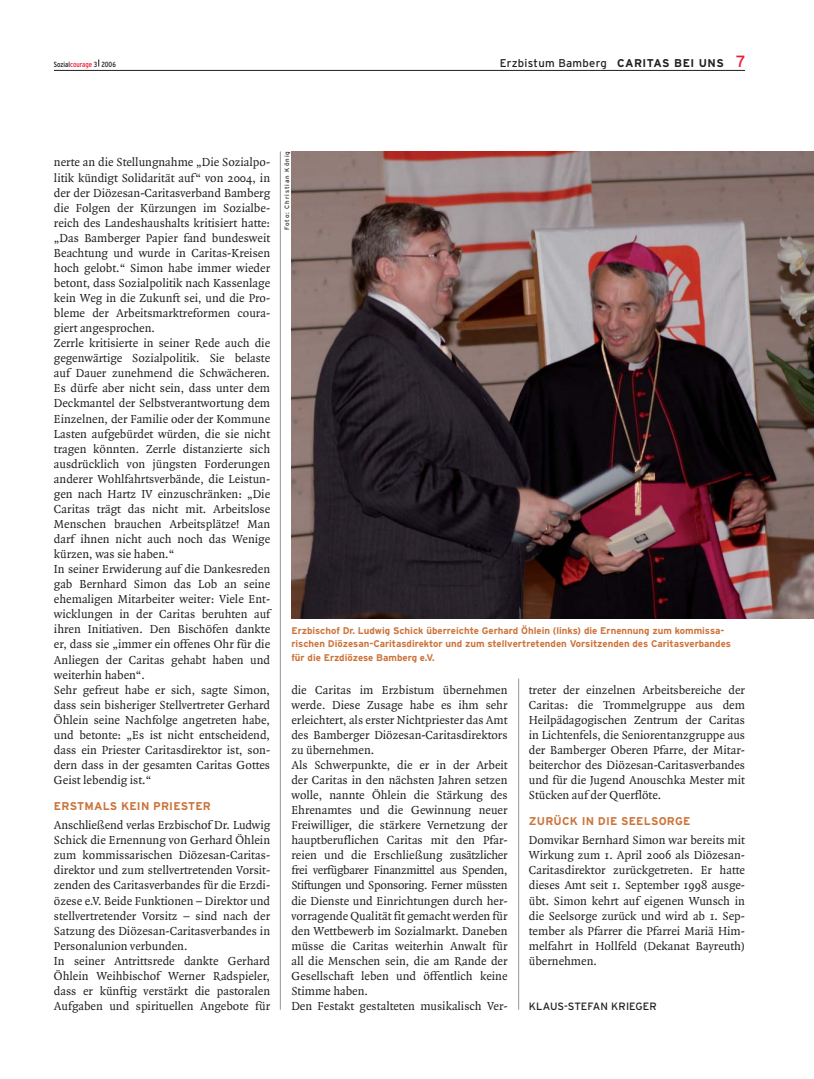
<style>
.page{position:relative;width:814px;height:1079px;background:#fff}
.page>*{position:absolute;margin:0;border:0;box-sizing:border-box;transform-origin:0 0}
.t1{font:12.5px/15px "Quadraat";color:#231f20}
.t2{font:700 11.25px "Interstate";letter-spacing:.02em;color:#cc733a}
.t3{font:11.25px "Interstate";letter-spacing:.025em;color:#231f20}
.t4{font:10.62px "Interstate";letter-spacing:.01em;color:#231f20}
.t5{font:700 9.75px/13.2px "Interstate";color:#cc733a}
.t6{font:condensed 7.5px "Interstate";color:#231f20}
.t7{font:6.25px "Interstate";letter-spacing:.15em;color:#231f20}
.s1{color:#ed1a3a}
.s2{font-weight:700}
.s3{font-size:16.25px;color:#ed1a3a}
</style>
<div class="page">
<hr style="left:54px;top:70px;width:691px;height:1px;background:#231f20">
<img style="left:291px;top:151px;width:523px;height:467px">
<hr style="left:280px;top:151px;width:1px;height:859px;background:#939598">
<hr style="left:518px;top:678px;width:1px;height:332px;background:#939598">
<p class="t6" style="left:54px;top:61px;width:63px">So zi al <span class="s1">cou ra ge</span> 3 2006</p>
<p class="t3" style="left:500px;top:58px;width:247px">Erzbistum Bamberg <span class="s2">CARITAS BEI UNS</span> <span class="s3">7</span></p>
<p class="t1" style="left:54px;top:156px;width:218px">nerte an die Stellungnahme „Die Sozialpo&shy;litik kündigt Solidarität auf“ von 2004, in der der Diözesan-Caritasverband Bamberg die Folgen der Kürzungen im Sozialbe&shy;reich des Landeshaushalts kritisiert hatte: „Das Bamberger Papier fand bundesweit Beachtung und wurde in Caritas-Kreisen hoch gelobt.“ Simon habe immer wieder betont, dass Sozialpolitik nach Kassenlage kein Weg in die Zukunft sei, und die Pro&shy;bleme der Arbeitsmarktreformen coura&shy;giert angesprochen.<br>Zerrle kritisierte in seiner Rede auch die gegenwärtige Sozialpolitik. Sie belaste auf Dauer zunehmend die Schwächeren.<br>Es dürfe aber nicht sein, dass unter dem Deckmantel der Selbstverantwortung dem Einzelnen, der Familie oder der Kommune Lasten aufgebürdet würden, die sie nicht tragen könnten. Zerrle distanzierte sich ausdrücklich von jüngsten Forderungen anderer Wohlfahrtsverbände, die Leistun&shy;gen nach Hartz IV einzuschränken: „Die Caritas trägt das nicht mit. Arbeitslose Menschen brauchen Arbeitsplätze! Man darf ihnen nicht auch noch das Wenige kürzen, was sie haben.“<br>In seiner Erwiderung auf die Dankesreden gab Bernhard Simon das Lob an seine ehemaligen Mitarbeiter weiter: Viele Ent&shy;wicklungen in der Caritas beruhten auf ihren Initiativen. Den Bischöfen dankte er, dass sie „immer ein offenes Ohr für die Anliegen der Caritas gehabt haben und weiterhin haben“.<br>Sehr gefreut habe er sich, sagte Simon, dass sein bisheriger Stellvertreter Gerhard Öhlein seine Nachfolge angetreten habe, und betonte: „Es ist nicht entscheidend, dass ein Priester Caritasdirektor ist, son&shy;dern dass in der gesamten Caritas Gottes Geist lebendig ist.“</p>
<p class="t2" style="left:54px;top:801px;width:158px">ERSTMALS KEIN PRIESTER</p>
<p class="t1" style="left:54px;top:819px;width:218px">Anschließend verlas Erzbischof Dr. Ludwig Schick die Ernennung von Gerhard Öhlein zum kommissarischen Diözesan-Caritas&shy;direktor und zum stellvertretenden Vorsit&shy;zenden des Caritasverbandes für die Erzdi&shy;özese e.V. Beide Funktionen – Direktor und stellvertretender Vorsitz – sind nach der Satzung des Diözesan-Caritasverbandes in Personalunion verbunden.<br>In seiner Antrittsrede dankte Gerhard Öhlein Weihbischof Werner Radspieler, dass er künftig verstärkt die pastoralen Aufgaben und spirituellen Angebote für</p>
<p class="t7" style="left:285px;top:230px;width:81px;rotate:-90deg">Foto: Christian König</p>
<p class="t5" style="left:291px;top:624px;width:441px">Erzbischof Dr. Ludwig Schick überreichte Gerhard Öhlein (links) die Ernennung zum kommissa&shy;rischen Diözesan-Caritasdirektor und zum stellvertretenden Vorsitzenden des Caritasverbandes für die Erzdiözese Bamberg e.V.</p>
<p class="t1" style="left:291px;top:683px;width:218px">die Caritas im Erzbistum übernehmen werde. Diese Zusage habe es ihm sehr erleichtert, als erster Nichtpriester das Amt des Bamberger Diözesan-Caritasdirektors zu übernehmen.<br>Als Schwerpunkte, die er in der Arbeit der Caritas in den nächsten Jahren setzen wolle, nannte Öhlein die Stärkung des Ehrenamtes und die Gewinnung neuer Freiwilliger, die stärkere Vernetzung der hauptberuflichen Caritas mit den Pfar&shy;reien und die Erschließung zusätzlicher frei verfügbarer Finanzmittel aus Spenden, Stiftungen und Sponsoring. Ferner müssten die Dienste und Einrichtungen durch her&shy;vorragende Qualität fit gemacht werden für den Wettbewerb im Sozialmarkt. Daneben müsse die Caritas weiterhin Anwalt für all die Menschen sein, die am Rande der Gesellschaft leben und öffentlich keine Stimme haben.<br>Den Festakt gestalteten musikalisch Ver-</p>
<p class="t1" style="left:529px;top:683px;width:218px;text-align:justify">treter der einzelnen Arbeitsbereiche der Caritas: die Trommelgruppe aus dem Heilpädagogischen Zentrum der Caritas in Lichtenfels, die Seniorentanzgruppe aus der Bamberger Oberen Pfarre, der Mitar&shy;beiterchor des Diözesan-Caritasverbandes und für die Jugend Anouschka Mester mit Stücken auf der Querflöte.</p>
<p class="t2" style="left:529px;top:816px;width:163px">ZURÜCK IN DIE SEELSORGE</p>
<p class="t1" style="left:529px;top:834px;width:218px;text-align:justify">Domvikar Bernhard Simon war bereits mit Wirkung zum 1. April 2006 als Diözesan-Caritasdirektor zurückgetreten. Er hatte dieses Amt seit 1. September 1998 ausge&shy;übt. Simon kehrt auf eigenen Wunsch in die Seelsorge zurück und wird ab 1. Sep&shy;tember als Pfarrer die Pfarrei Mariä Him&shy;melfahrt in Hollfeld (Dekanat Bayreuth) übernehmen.</p>
<p class="t4" style="left:529px;top:1002px;width:130px">KLAUS-STEFAN KRIEGER</p>
</div>
